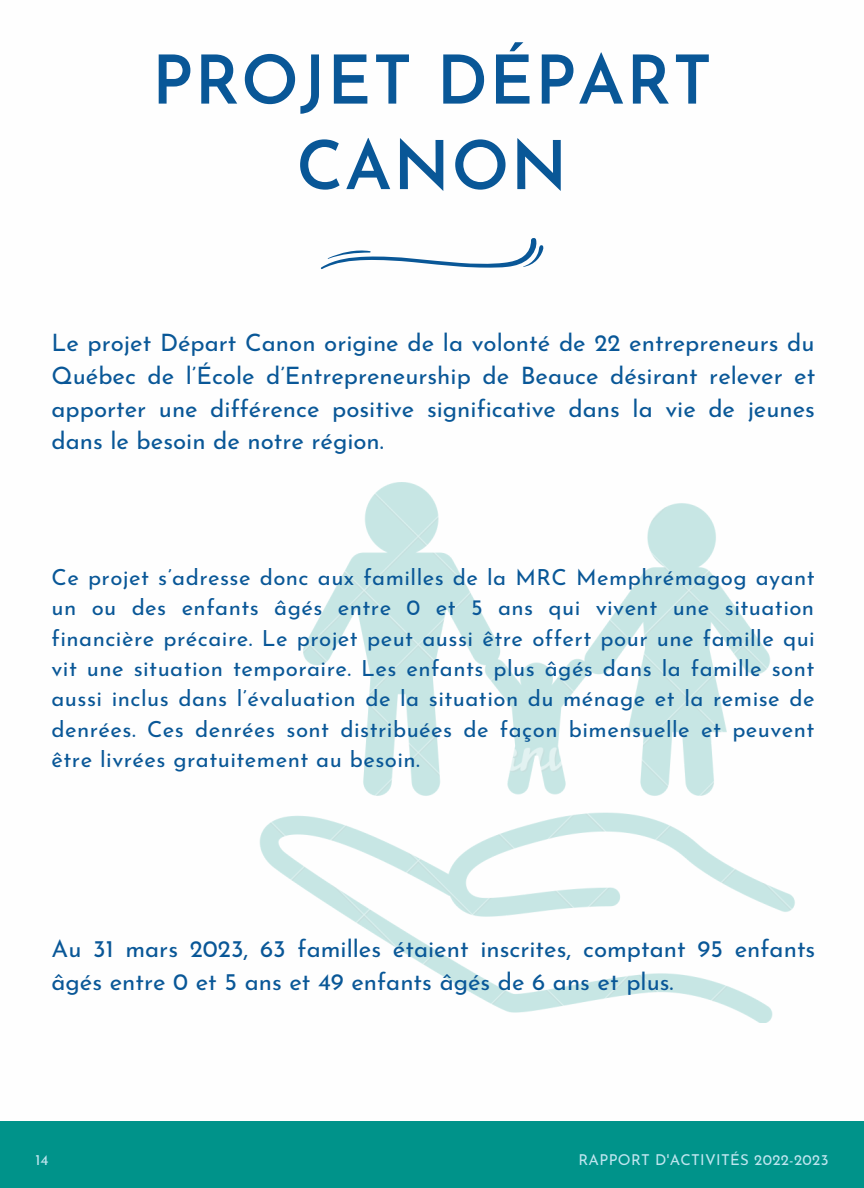
<style>
.page{position:relative;width:864px;height:1188px;background:#fff}
.page>*{position:absolute;margin:0;border:0;box-sizing:border-box;transform-origin:0 0}
.t1{font:600 67.5px "Josefin Sans";letter-spacing:.02em;color:#095797}
.t2{font:24px/32.7px "Josefin Sans";color:#095797;text-align:justify}
.t3{font:22.2px/30.3px "Josefin Sans";letter-spacing:.02em;color:#095797;text-align:justify}
.t4{font:15px "Josefin Sans";letter-spacing:.02em;color:#bfe5ef}
</style>
<div class="page">
<div style="left:0;top:1121px;width:864px;height:67px;background:#00938a"></div>
<svg style="left:320px;top:238px;width:224px;height:31px"></svg>
<img style="left:259px;top:482px;width:536px;height:540px">
<p class="t1" style="left:152px;top:53px;width:562px">PROJET DÉPART</p>
<p class="t1" style="left:296px;top:138px;width:273px">CANON</p>
<p class="t2" style="left:52px;top:329px;width:765px">Le projet Départ Canon origine de la volonté de 22 entrepreneurs du Québec de l’École d’Entrepreneurship de Beauce désirant relever et apporter une différence positive significative dans la vie de jeunes dans le besoin de notre région.</p>
<p class="t3" style="left:52px;top:564px;width:765px">Ce projet s’adresse donc aux familles de la MRC Memphrémagog ayant un ou des enfants âgés entre 0 et 5 ans qui vivent une situation financière précaire. Le projet peut aussi être offert pour une famille qui vit une situation temporaire. Les enfants plus âgés dans la famille sont aussi inclus dans l’évaluation de la situation du ménage et la remise de denrées. Ces denrées sont distribuées de façon bimensuelle et peuvent être livrées gratuitement au besoin.</p>
<p class="t2" style="left:52px;top:935px;width:765px">Au 31 mars 2023, 63 familles étaient inscrites, comptant 95 enfants âgés entre 0 et 5 ans et 49 enfants âgés de 6 ans et plus.</p>
<p class="t4" style="left:35px;top:1154px;width:15px">14</p>
<p class="t4" style="left:578px;top:1154px;width:252px">RAPPORT D'ACTIVITÉS 2022-2023</p>
</div>
